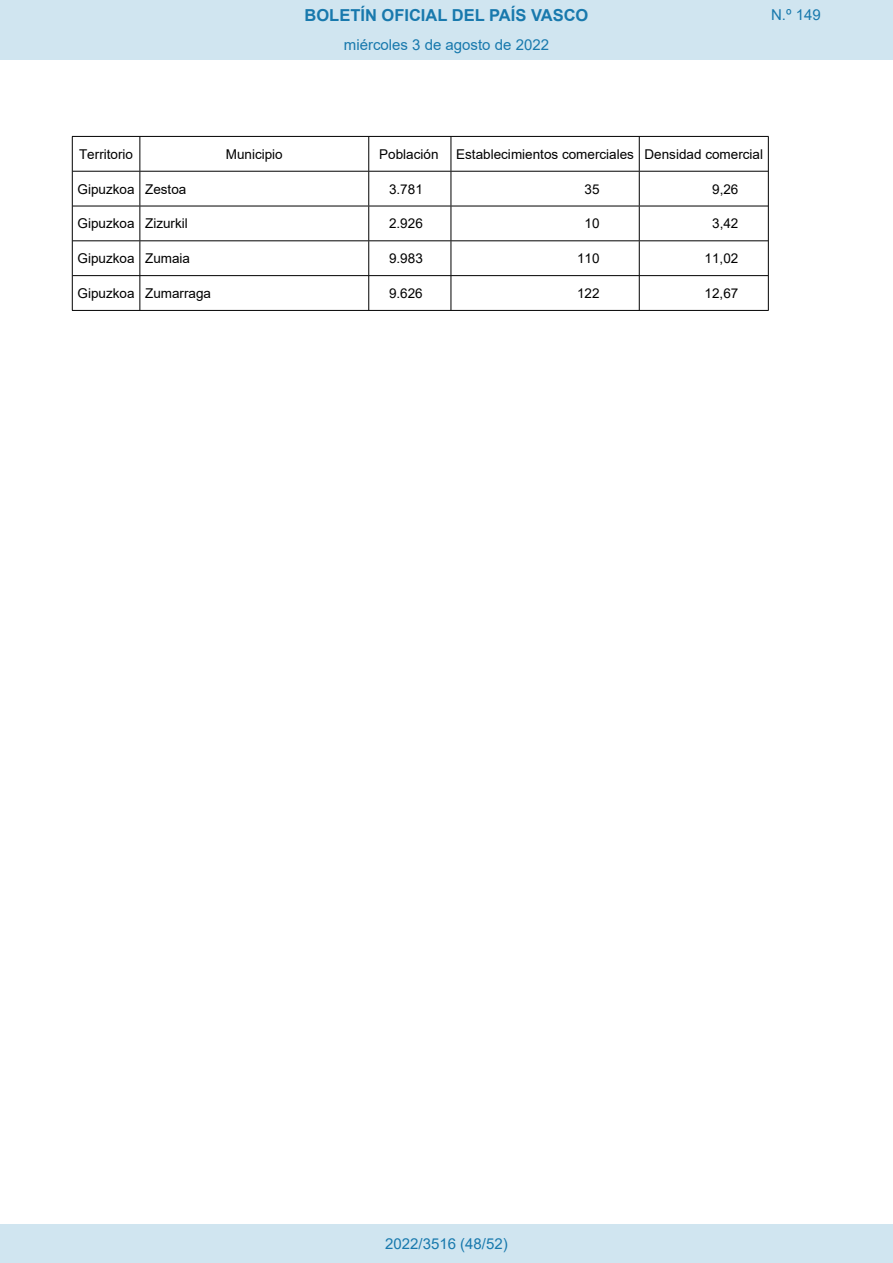
<style>
.page{position:relative;width:893px;height:1263px;background:#fff}
.page>*{position:absolute;margin:0;border:0;box-sizing:border-box;transform-origin:0 0}
.t1{font:700 16.5px "Arial";color:#1879ad}
.Paginacion_Centro{font:15px "Arial";color:#1879ad}
.t2{font:13.5px "Arial";color:#000}
</style>
<div class="page">
<hr style="left:72px;top:137px;width:1px;height:173px;background:#000">
<hr style="left:139px;top:137px;width:1px;height:34px;background:#000">
<hr style="left:139px;top:172px;width:1px;height:34px;background:#000">
<hr style="left:139px;top:206px;width:1px;height:34px;background:#000">
<hr style="left:139px;top:241px;width:1px;height:34px;background:#000">
<hr style="left:139px;top:276px;width:1px;height:34px;background:#000">
<hr style="left:368px;top:137px;width:1px;height:34px;background:#000">
<hr style="left:368px;top:172px;width:1px;height:34px;background:#000">
<hr style="left:368px;top:206px;width:1px;height:34px;background:#000">
<hr style="left:368px;top:241px;width:1px;height:34px;background:#000">
<hr style="left:368px;top:276px;width:1px;height:34px;background:#000">
<hr style="left:451px;top:137px;width:1px;height:34px;background:#000">
<hr style="left:451px;top:172px;width:1px;height:34px;background:#000">
<hr style="left:451px;top:206px;width:1px;height:34px;background:#000">
<hr style="left:451px;top:241px;width:1px;height:34px;background:#000">
<hr style="left:451px;top:276px;width:1px;height:34px;background:#000">
<hr style="left:639px;top:137px;width:1px;height:34px;background:#000">
<hr style="left:639px;top:172px;width:1px;height:34px;background:#000">
<hr style="left:639px;top:206px;width:1px;height:34px;background:#000">
<hr style="left:639px;top:241px;width:1px;height:34px;background:#000">
<hr style="left:639px;top:276px;width:1px;height:34px;background:#000">
<hr style="left:768px;top:137px;width:1px;height:173px;background:#000">
<hr style="left:72px;top:136px;width:697px;height:1px;background:#000">
<hr style="left:73px;top:171px;width:695px;height:1px;background:#000">
<hr style="left:73px;top:206px;width:695px;height:1px;background:#000">
<hr style="left:73px;top:240px;width:695px;height:1px;background:#000">
<hr style="left:73px;top:275px;width:695px;height:1px;background:#000">
<hr style="left:72px;top:310px;width:697px;height:1px;background:#000">
<div style="left:0;top:0;width:893px;height:60px;background:#d0e5f0"></div>
<div style="left:0;top:1225px;width:893px;height:38px;background:#d0e5f0"></div>
<p class="t1" style="left:305px;top:3px;width:285px">BOLETÍN OFICIAL DEL PAÍS VASCO</p>
<p class="Paginacion_Centro" style="left:771px;top:5px;width:51px">N.º 149</p>
<p class="Paginacion_Centro" style="left:344px;top:35px;width:207px">miércoles 3 de agosto de 2022</p>
<p class="t2" style="left:79px;top:145px;width:55px">Territorio</p>
<p class="t2" style="left:226px;top:145px;width:59px">Municipio</p>
<p class="t2" style="left:379px;top:145px;width:61px">Población</p>
<p class="t2" style="left:456px;top:145px;width:308px">Establecimientos comerciales Densidad comercial</p>
<p class="t2" style="left:78px;top:179px;width:110px">Gipuzkoa Zestoa</p>
<p class="t2" style="left:389px;top:179px;width:35px">3.781</p>
<p class="t2" style="left:585px;top:179px;width:17px">35</p>
<p class="t2" style="left:712px;top:179px;width:28px">9,26</p>
<p class="t2" style="left:78px;top:214px;width:112px">Gipuzkoa Zizurkil</p>
<p class="t2" style="left:389px;top:214px;width:35px">2.926</p>
<p class="t2" style="left:585px;top:214px;width:17px">10</p>
<p class="t2" style="left:712px;top:214px;width:28px">3,42</p>
<p class="t2" style="left:78px;top:249px;width:114px">Gipuzkoa Zumaia</p>
<p class="t2" style="left:389px;top:249px;width:35px">9.983</p>
<p class="t2" style="left:577px;top:249px;width:24px">110</p>
<p class="t2" style="left:705px;top:249px;width:35px">11,02</p>
<p class="t2" style="left:78px;top:284px;width:135px">Gipuzkoa Zumarraga</p>
<p class="t2" style="left:389px;top:284px;width:35px">9.626</p>
<p class="t2" style="left:577px;top:284px;width:24px">122</p>
<p class="t2" style="left:705px;top:284px;width:35px">12,67</p>
<p class="Paginacion_Centro" style="left:385px;top:1234px;width:124px">2022/3516 (48/52)</p>
</div>
